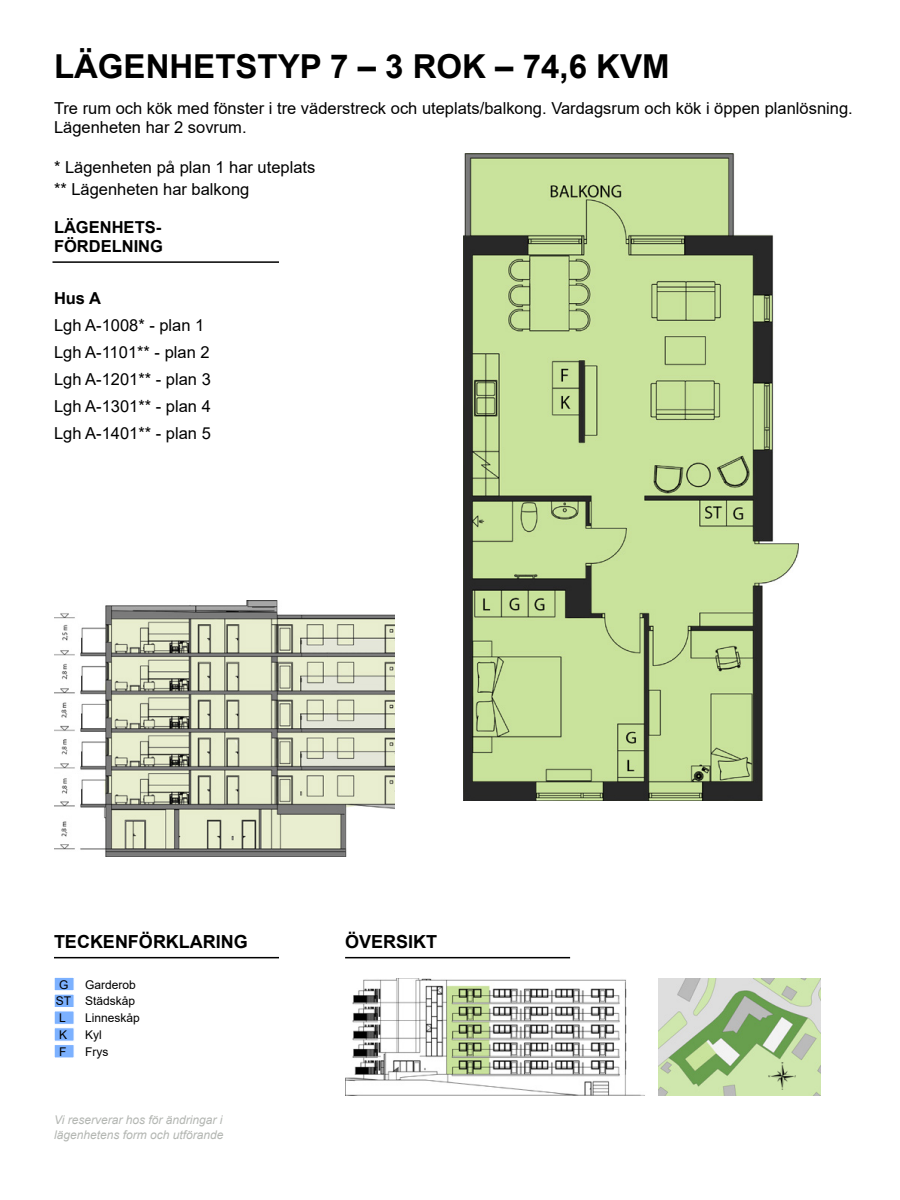
<style>
.page{position:relative;width:900px;height:1200px;background:#fff}
.page>*{position:absolute;margin:0;border:0;box-sizing:border-box;transform-origin:0 0}
.t1{font:700 33px "Arial";color:#000}
.t2{font:700 18px "Arial";color:#000}
.t3{font:16.5px/27px "Arial";color:#000}
.t4{font:700 16.5px/19.8px "Arial";color:#000}
.t5{font:italic 12px/14.4px "Arial";color:#b3b6b2}
.t6{font:12px/16.8px "Arial";color:#000}
</style>
<div class="page">
<img style="left:345px;top:978px;width:299px;height:117px">
<img style="left:658px;top:978px;width:162px;height:118px">
<hr style="left:54px;top:957px;width:225px;height:1px;background:#000">
<hr style="left:52px;top:261px;width:227px;height:2px;background:#000">
<hr style="left:345px;top:957px;width:225px;height:1px;background:#000">
<div style="left:54px;top:977px;width:20px;height:14px;background:#7cb1ff;border:1px solid #fff"></div>
<div style="left:54px;top:994px;width:20px;height:14px;background:#7cb1ff;border:1px solid #fff"></div>
<div style="left:54px;top:1011px;width:20px;height:14px;background:#7cb1ff;border:1px solid #fff"></div>
<div style="left:54px;top:1028px;width:20px;height:13px;background:#7cb1ff"></div>
<div style="left:54px;top:1044px;width:20px;height:14px;background:#7cb1ff;border:1px solid #fff"></div>
<img style="left:464px;top:153px;width:335px;height:648px">
<img style="left:768px;top:1063px;width:28px;height:27px">
<img style="left:54px;top:600px;width:340px;height:257px">
<h1 class="t1" style="left:54px;top:43px;width:617px">LÄGENHETSTYP 7 – 3 ROK – 74,6 KVM</h1>
<p class="t3" style="left:54px;top:98px;width:800px;line-height:19.8px">Tre rum och kök med fönster i tre väderstreck och uteplats/balkong. Vardagsrum och kök i öppen planlösning.<br>Lägenheten har 2 sovrum.</p>
<p class="t3" style="left:54px;top:156px;width:263px;line-height:21.6px">* Lägenheten på plan 1 har uteplats ** Lägenheten har balkong</p>
<p class="t4" style="left:54px;top:217px;width:111px">LÄGENHETS-<br>FÖRDELNING</p>
<p class="t4" style="left:54px;top:288px;width:49px">Hus A</p>
<p class="t3" style="left:54px;top:311px;width:158px">Lgh A-1008* - plan 1<br>Lgh A-1101** - plan 2<br>Lgh A-1201** - plan 3<br>Lgh A-1301** - plan 4<br>Lgh A-1401** - plan 5</p>
<p class="t2" style="left:54px;top:929px;width:195px">TECKENFÖRKLARING</p>
<p class="t2" style="left:345px;top:929px;width:94px">ÖVERSIKT</p>
<p class="t6" style="left:85px;top:976px;width:56px">Garderob<br>Städskåp<br>Linneskåp<br>Kyl<br>Frys</p>
<p class="t6" style="left:56px;top:976px;width:17px">G<br>ST<br>L<br>K<br>F</p>
<p class="t5" style="left:54px;top:1113px;width:171px">Vi reserverar hos för ändringar i lägenhetens form och utförande</p>
</div>
